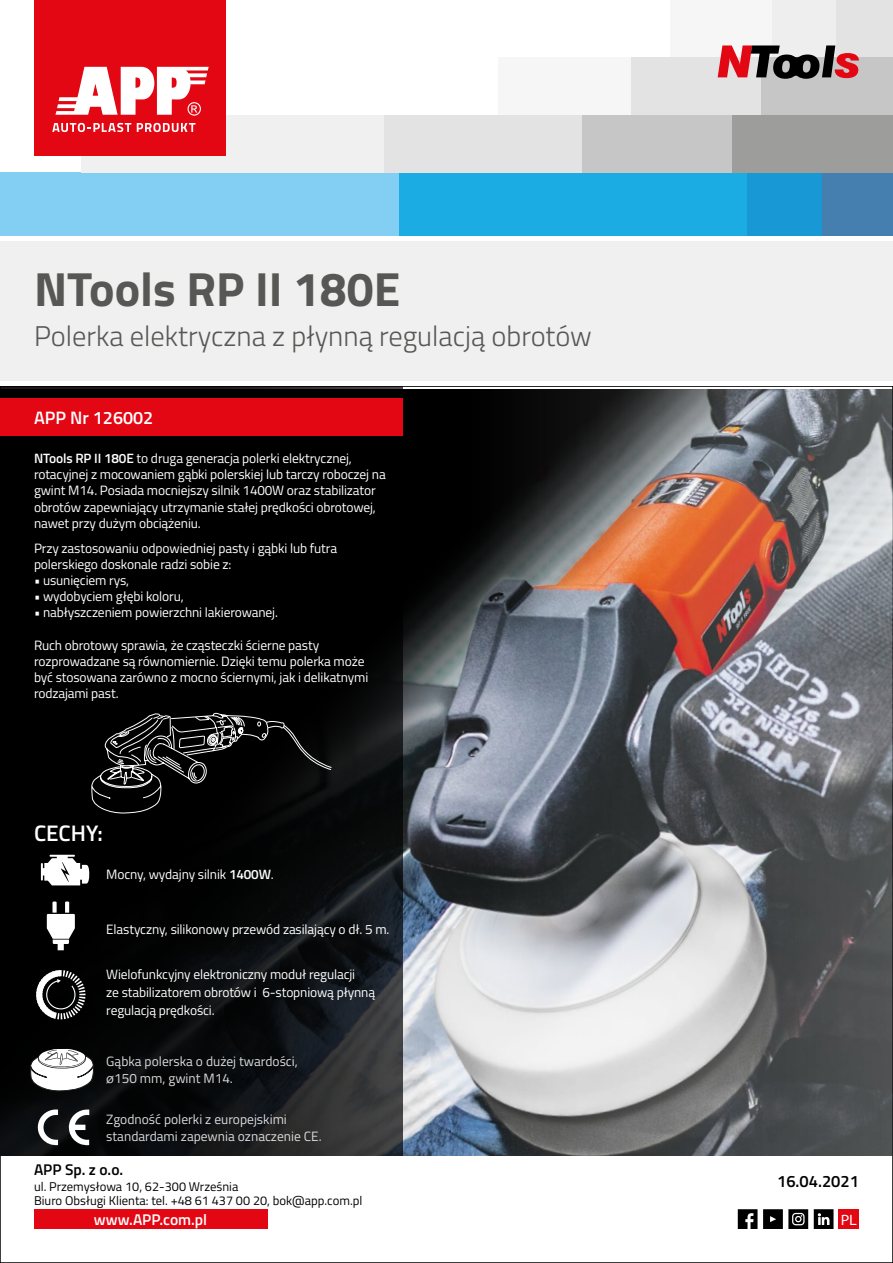
<style>
.page{position:relative;width:893px;height:1263px;background:#fff}
.page>*{position:absolute;margin:0;border:0;box-sizing:border-box;transform-origin:0 0}
.t1{font:700 48px "Titillium";color:#575756}
.t2{font:300 28.5px "Titillium";color:#575756}
.t3{font:600 22.5px "Titillium";color:#fff}
.t4{font:600 18px "Titillium";color:#fff}
.t5{font:600 16.5px "Titillium";color:#000}
.t6{font:600 15.45px "Titillium";color:#fff}
.t7{font:600 15.45px "Titillium";color:#000}
.t8{font:semi-expanded 15px "Myriad Pro";color:#fff}
.t9{font:13.5px/16.2px "Titillium";letter-spacing:-.01em;color:#fff}
.t10{font:13.5px/16.2px "Titillium";color:#dadada}
.t11{font:12.75px/14.1px "Titillium";color:#000}
.s1{font-weight:600}
</style>
<div class="page">
<div style="left:727px;top:172px;width:97px;height:64px;background:#1899d6"></div>
<div style="left:398px;top:172px;width:348px;height:64px;background:#1cace4"></div>
<div style="left:0;top:172px;width:399px;height:64px;background:#83cff4"></div>
<div style="left:830px;top:0;width:63px;height:57px;background:#e3e3e3"></div>
<div style="left:746px;top:0;width:90px;height:57px;background:#eee"></div>
<div style="left:670px;top:0;width:101px;height:57px;background:#f6f6f6"></div>
<div style="left:761px;top:57px;width:132px;height:58px;background:#c6c6c6"></div>
<div style="left:629px;top:57px;width:132px;height:58px;background:#e3e3e3"></div>
<div style="left:499px;top:57px;width:132px;height:58px;background:#f6f6f6"></div>
<div style="left:822px;top:172px;width:71px;height:64px;background:#447faf"></div>
<div style="left:732px;top:115px;width:161px;height:57px;background:#9d9d9c"></div>
<div style="left:383px;top:115px;width:205px;height:57px;background:#e3e3e3"></div>
<div style="left:81px;top:115px;width:302px;height:57px;background:#f0f0f0"></div>
<div style="left:583px;top:115px;width:149px;height:57px;background:#c6c6c6"></div>
<div style="left:35px;top:0;width:191px;height:156px;background:#e30613"></div>
<svg style="left:52px;top:123px;width:79px;height:9px"></svg>
<svg style="left:137px;top:123px;width:58px;height:9px"></svg>
<svg style="left:55px;top:67px;width:154px;height:49px"></svg>
<img style="left:403px;top:390px;width:490px;height:766px">
<svg style="left:0;top:386px;width:403px;height:770px;background:#070808"></svg>
<div style="left:0;top:236px;width:893px;height:146px;background:#f0f0f0"></div>
<hr style="left:0;top:236px;width:893px;height:4px;background:#fff">
<div style="left:0;top:399px;width:403px;height:37px;background:#e30613"></div>
<svg style="left:718px;top:45px;width:141px;height:34px"></svg>
<svg style="left:69px;top:1109px;width:20px;height:36px"></svg>
<svg style="left:36px;top:1109px;width:22px;height:36px"></svg>
<svg style="left:738px;top:1209px;width:19px;height:20px"></svg>
<svg style="left:763px;top:1209px;width:45px;height:20px"></svg>
<svg style="left:814px;top:1209px;width:19px;height:20px"></svg>
<div style="left:34px;top:1209px;width:233px;height:20px;background:#e30613"></div>
<div style="left:838px;top:1209px;width:21px;height:20px;background:#e30613"></div>
<svg style="left:41px;top:711px;width:291px;height:174px;background:#131313"></svg>
<svg style="left:36px;top:970px;width:49px;height:49px"></svg>
<svg style="left:47px;top:901px;width:28px;height:49px"></svg>
<svg style="left:31px;top:1049px;width:63px;height:42px"></svg>
<svg style="left:107px;top:1075px;width:7px;height:8px"></svg>
<h1 class="t1" style="left:34px;top:252px;width:368px">NTools RP II 180E</h1>
<h2 class="t2" style="left:34px;top:316px;width:559px">Polerka elektryczna z płynną regulacją obrotów</h2>
<h3 class="t4" style="left:34px;top:404px;width:121px">APP Nr 126002</h3>
<p class="t9" style="left:34px;top:449px;width:353px"><span class="s1">NTools RP II 180E</span> to druga generacja polerki elektrycznej, rotacyjnej z mocowaniem gąbki polerskiej lub tarczy roboczej na gwint M14. Posiada mocniejszy silnik 1400W oraz stabilizator obrotów zapewniający utrzymanie stałej prędkości obrotowej, nawet przy dużym obciążeniu.</p>
<p class="t9" style="left:34px;top:539px;width:305px">Przy zastosowaniu odpowiedniej pasty i gąbki lub futra polerskiego doskonale radzi sobie z:</p>
<p class="t9" style="left:34px;top:571px;width:97px">• usunięciem rys,</p>
<p class="t9" style="left:34px;top:588px;width:151px">• wydobyciem głębi koloru,</p>
<p class="t9" style="left:34px;top:604px;width:245px">• nabłyszczeniem powierzchni lakierowanej.</p>
<p class="t9" style="left:34px;top:636px;width:336px">Ruch obrotowy sprawia, że cząsteczki ścierne pasty rozprowadzane są równomiernie. Dzięki temu polerka może być stosowana zarówno z mocno ściernymi, jak i delikatnymi rodzajami past.</p>
<h3 class="t3" style="left:34px;top:816px;width:70px">CECHY:</h3>
<p class="t9" style="left:106px;top:865px;width:169px">Mocny, wydajny silnik <span class="s1">1400W</span>.</p>
<p class="t9" style="left:106px;top:920px;width:285px">Elastyczny, silikonowy przewód zasilający o dł. 5 m.</p>
<p class="t9" style="left:106px;top:965px;width:270px;line-height:18px">Wielofunkcyjny elektroniczny moduł regulacji<br>ze stabilizatorem obrotów i 6-stopniową płynną regulacją prędkości.</p>
<p class="t10" style="left:114px;top:1053px;width:185px;text-indent:-8px">Gąbka polerska o dużej twardości,<br>150 mm, gwint M14.</p>
<p class="t10" style="left:106px;top:1111px;width:217px">Zgodność polerki z europejskimi standardami zapewnia oznaczenie CE.</p>
<p class="t7" style="left:34px;top:1158px;width:91px">APP Sp. z o.o.</p>
<p class="t11" style="left:34px;top:1179px;width:330px">ul. Przemysłowa 10, 62-300 Września<br>Biuro Obsługi Klienta: tel. +48 61 437 00 20, bok@app.com.pl</p>
<p class="t6" style="left:94px;top:1208px;width:115px">www.APP.com.pl</p>
<p class="t8" style="left:841px;top:1210px;width:18px">PL</p>
<p class="t5" style="left:777px;top:1169px;width:83px">16.04.2021</p>
</div>
